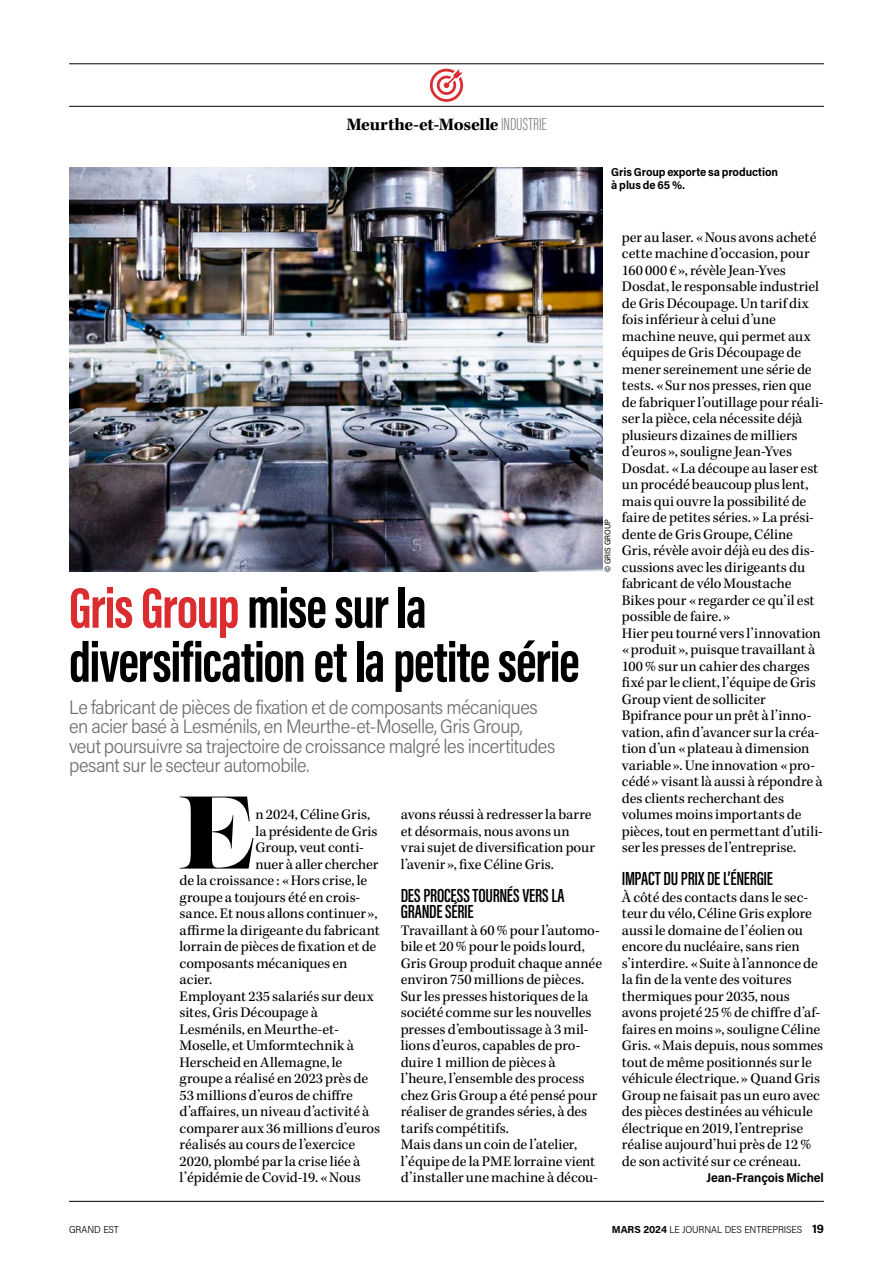
<style>
.page{position:relative;width:893px;height:1263px;background:#fff}
.page>*{position:absolute;margin:0;border:0;box-sizing:border-box;transform-origin:0 0}
.t1{font:102.9px "Lust";color:#000}
.t2{font:700 58.5px/54px "Acumin Pro Extra Cond";letter-spacing:-.02em;color:#000}
.t3{font:300 19.5px/19.5px "Acumin Pro Semi Cond";letter-spacing:-.025em;color:#6d6e71}
.t4{font:600 19.5px/16.5px "Acumin Pro Extra Cond";letter-spacing:-.01em;color:#000}
.t5{font:700 18px "Kepler Std";letter-spacing:-.015em;color:#000}
.t6{font:15px/16.5px "Kepler Std";letter-spacing:-.005em;color:#000}
.t7{font:700 12.75px "Acumin Pro Semi Cond";letter-spacing:-.01em;color:#000}
.t8{font:700 11.7px/12.8px "Acumin Pro Semi Cond";letter-spacing:-.005em;color:#000}
.t9{font:300 10.2px "Acumin Pro Semi Cond";letter-spacing:-.005em;color:#000}
.t10{font:8.25px "Acumin Pro Semi Cond";color:#000}
.s1{font-family:"Acumin Pro Extra Cond";font-weight:300;color:#808285}
.s2{color:#db2c30}
.s3{font-family:"Acumin Pro";font-weight:700}
.s4{font-family:"Acumin Pro";font-weight:700;font-size:12px}
</style>
<div class="page">
<img style="left:69px;top:168px;width:534px;height:404px">
<svg style="left:430px;top:69px;width:33px;height:33px"></svg>
<hr style="left:69px;top:1201px;width:755px;height:1px;background:#000">
<hr style="left:69px;top:64px;width:755px;height:1px;background:#000">
<hr style="left:69px;top:106px;width:755px;height:1px;background:#000">
<p class="t5" style="left:346px;top:114px;width:202px">Meurthe-et-Moselle <span class="s1">INDUSTRIE</span></p>
<p class="t8" style="left:611px;top:165px;width:168px">Gris Group exporte sa production à plus de 65 %.</p>
<h2 class="t2" style="left:69px;top:580px;width:512px"><span class="s2">Gris Group</span> mise sur la diversification et la petite série</h2>
<h3 class="t3" style="left:69px;top:697px;width:488px">Le fabricant de pièces de fixation et de composants mécaniques en acier basé à Lesménils, en Meurthe-et-Moselle, Gris Group, veut poursuivre sa trajectoire de croissance malgré les incertitudes pesant sur le secteur automobile.</h3>
<p class="t10" style="left:602px;top:572px;width:54px;rotate:-90deg">© GRIS GROUP</p>
<h1 class="t1" style="left:179px;top:770px;width:78px">E</h1>
<p class="t6" style="left:256px;top:807px;width:116px">n 2024, Céline Gris,</p>
<p class="t6" style="left:256px;top:823px;width:123px">la présidente de Gris</p>
<p class="t6" style="left:256px;top:840px;width:110px">Group, veut conti-</p>
<p class="t6" style="left:256px;top:856px;width:124px">nuer à aller chercher</p>
<p class="t6" style="left:180px;top:873px;width:189px">de la croissance : «Hors crise, le</p>
<p class="t6" style="left:180px;top:889px;width:182px">groupe a toujours été en crois-</p>
<p class="t6" style="left:180px;top:906px;width:199px">sance. Et nous allons continuer»,</p>
<p class="t6" style="left:180px;top:922px;width:202px">affirme la dirigeante du fabricant</p>
<p class="t6" style="left:180px;top:939px;width:198px">lorrain de pièces de fixation et de</p>
<p class="t6" style="left:180px;top:955px;width:169px">composants mécaniques en</p>
<p class="t6" style="left:180px;top:972px;width:34px">acier.</p>
<p class="t6" style="left:180px;top:988px;width:196px">Employant 235 salariés sur deux</p>
<p class="t6" style="left:180px;top:1005px;width:140px">sites, Gris Découpage à</p>
<p class="t6" style="left:180px;top:1021px;width:161px">Lesménils, en Meurthe-et-</p>
<p class="t6" style="left:180px;top:1038px;width:176px">Moselle, et Umformtechnik à</p>
<p class="t6" style="left:180px;top:1054px;width:164px">Herscheid en Allemagne, le</p>
<p class="t6" style="left:180px;top:1071px;width:190px">groupe a réalisé en 2023 près de</p>
<p class="t6" style="left:180px;top:1087px;width:175px">53 millions d’euros de chiffre</p>
<p class="t6" style="left:180px;top:1104px;width:191px">d’affaires, un niveau d’activité à</p>
<p class="t6" style="left:180px;top:1120px;width:202px">comparer aux 36 millions d’euros</p>
<p class="t6" style="left:180px;top:1137px;width:177px">réalisés au cours de l’exercice</p>
<p class="t6" style="left:180px;top:1153px;width:182px">2020, plombé par la crise liée à</p>
<p class="t6" style="left:180px;top:1170px;width:183px">l’épidémie de Covid-19. «Nous</p>
<p class="t6" style="left:401px;top:807px;width:196px">avons réussi à redresser la barre et désormais, nous avons un vrai sujet de diversification pour l’avenir», fixe Céline Gris.</p>
<h3 class="t4" style="left:401px;top:887px;width:165px">DES PROCESS TOURNÉS VERS LA<br>GRANDE SÉRIE</h3>
<p class="t6" style="left:401px;top:922px;width:203px">Travaillant à 60 % pour l’automo&shy;bile et 20 % pour le poids lourd,<br>Gris Group produit chaque année environ 750 millions de pièces.<br>Sur les presses historiques de la société comme sur les nouvelles presses d’emboutissage à 3 mil&shy;lions d’euros, capables de pro&shy;duire 1 million de pièces à l’heure, l’ensemble des process chez Gris Group a été pensé pour réaliser de grandes séries, à des tarifs compétitifs.<br>Mais dans un coin de l’atelier, l’équipe de la PME lorraine vient d’installer une machine à décou-</p>
<p class="t6" style="left:622px;top:229px;width:203px">per au laser. «Nous avons acheté cette machine d’occasion, pour<br>160 000 €», révèle Jean-Yves<br>Dosdat, le responsable industriel de Gris Découpage. Un tarif dix fois inférieur à celui d’une machine neuve, qui permet aux équipes de Gris Découpage de mener sereinement une série de tests. «Sur nos presses, rien que de fabriquer l’outillage pour réali&shy;ser la pièce, cela nécessite déjà plusieurs dizaines de milliers d’euros», souligne Jean-Yves<br>Dosdat. «La découpe au laser est un procédé beaucoup plus lent, mais qui ouvre la possibilité de faire de petites séries.» La prési&shy;dente de Gris Groupe, Céline<br>Gris, révèle avoir déjà eu des dis&shy;cussions avec les dirigeants du fabricant de vélo Moustache<br>Bikes pour «regarder ce qu’il est possible de faire.»<br>Hier peu tourné vers l’innovation «produit», puisque travaillant à<br>100 % sur un cahier des charges fixé par le client, l’équipe de Gris<br>Group vient de solliciter<br>Bpifrance pour un prêt à l’inno&shy;vation, afin d’avancer sur la créa&shy;tion d’un «plateau à dimension variable». Une innovation «pro&shy;cédé» visant là aussi à répondre à des clients recherchant des volumes moins importants de pièces, tout en permettant d’utili&shy;ser les presses de l’entreprise.</p>
<h3 class="t4" style="left:622px;top:870px;width:153px">IMPACT DU PRIX DE L’ÉNERGIE</h3>
<p class="t6" style="left:622px;top:889px;width:203px">À côté des contacts dans le sec&shy;teur du vélo, Céline Gris explore aussi le domaine de l’éolien ou encore du nucléaire, sans rien s’interdire. «Suite à l’annonce de la fin de la vente des voitures thermiques pour 2035, nous avons projeté 25 % de chiffre d’af&shy;faires en moins», souligne Céline<br>Gris. «Mais depuis, nous sommes tout de même positionnés sur le véhicule électrique.» Quand Gris<br>Group ne faisait pas un euro avec des pièces destinées au véhicule électrique en 2019, l’entreprise réalise aujourd’hui près de 12 % de son activité sur ce créneau.</p>
<p class="t7" style="left:706px;top:1169px;width:119px">Jean-François Michel</p>
<p class="t9" style="left:69px;top:1222px;width:51px">GRAND EST</p>
<p class="t9" style="left:612px;top:1222px;width:214px"><span class="s3">MARS 2024</span> LE JOURNAL DES ENTREPRISES <span class="s4">19</span></p>
</div>
